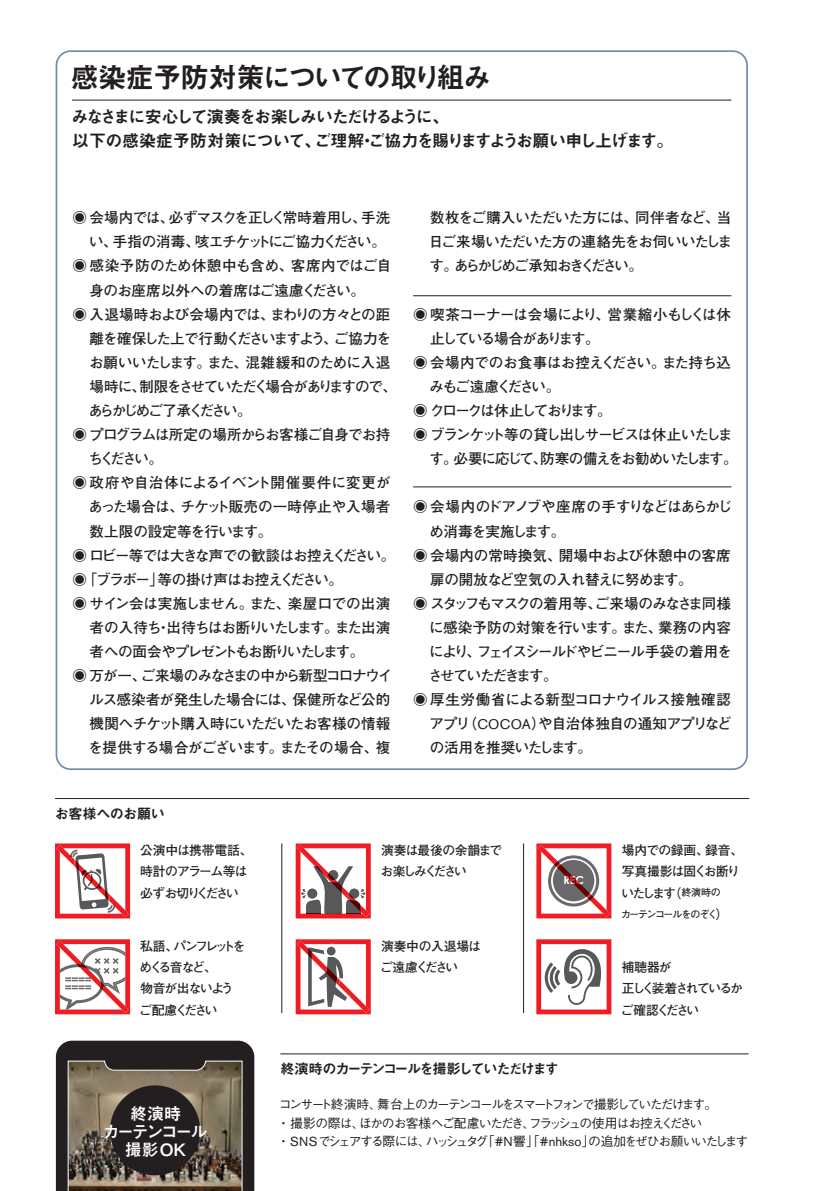
<style>
.page{position:relative;width:840px;height:1191px;background:#fff}
.page>*{position:absolute;margin:0;border:0;box-sizing:border-box;transform-origin:0 0}
.t1{font:28.4px "Midashi Go Pro MB31";letter-spacing:-.06em;color:#231f20}
.t2{font:17px/24.2px "Midashi Go Pro MB31";letter-spacing:-.095em;color:#231f20}
.t3{font:700 17px/17.8px "Mi Go MB1 Std De";letter-spacing:-.1em;color:#fff;text-align:center}
.t4{font:700 14.6px/24.2px "Futo Go B101 Pro";letter-spacing:-.06em;color:#231f20;text-align:justify}
.t5{font:700 14.6px "Futo Go B101 Pro";letter-spacing:-.095em;color:#231f20}
.t6{font:700 14.6px "Futo Go B101 Pro";letter-spacing:-.035em;color:#231f20}
.t7{font:700 14.6px "Futo Go B101 Pro";letter-spacing:-.09em;color:#231f20}
.t8{font:700 14.6px "Futo Go B101 Pro";letter-spacing:-.005em;color:#231f20}
.t9{font:700 14.6px "Futo Go B101 Pro";letter-spacing:-.01em;color:#231f20}
.t10{font:700 14.6px "Futo Go B101 Pro";letter-spacing:-.08em;color:#231f20}
.t11{font:700 14.6px "Futo Go B101 Pro";letter-spacing:-.03em;color:#231f20}
.t12{font:700 14.6px "Futo Go B101 Pro";letter-spacing:-.085em;color:#231f20}
.t13{font:700 14.6px "Futo Go B101 Pro";letter-spacing:.005em;color:#231f20}
.t14{font:700 14.6px "Futo Go B101 Pro";letter-spacing:-.04em;color:#231f20}
.t15{font:700 14.6px "Futo Go B101 Pro";letter-spacing:.01em;color:#231f20}
.t16{font:700 14.6px "Futo Go B101 Pro";letter-spacing:-.02em;color:#231f20}
.t17{font:700 14.6px "Futo Go B101 Pro";letter-spacing:-.11em;color:#231f20}
.t18{font:700 14.6px "Futo Go B101 Pro";letter-spacing:-.025em;color:#231f20}
.t19{font:700 14.6px "Futo Go B101 Pro";letter-spacing:-.14em;color:#231f20}
.t20{font:700 14.6px "Futo Go B101 Pro";letter-spacing:-.175em;color:#231f20}
.t21{font:700 14.6px "Futo Go B101 Pro";letter-spacing:-.13em;color:#231f20}
.t22{font:700 14.6px "Futo Go B101 Pro";letter-spacing:-.135em;color:#231f20}
.t23{font:700 14.6px "Futo Go B101 Pro";letter-spacing:-.145em;color:#231f20}
.t24{font:14.2px "Midashi Go Pro MB31";letter-spacing:-.13em;color:#231f20}
.t25{font:14.2px "Midashi Go Pro MB31";letter-spacing:-.035em;color:#231f20}
.t26{font:500 12.8px/18.4px "Gothic BBB Pro";letter-spacing:-.135em;color:#231f20}
.t27{font:700 12.8px/21.2px "Futo Go B101 Pro";letter-spacing:-.08em;color:#231f20}
.t28{font:700 12.8px/21.2px "Futo Go B101 Pro";letter-spacing:-.14em;color:#231f20}
.t29{font:700 12.8px/21.2px "Futo Go B101 Pro";letter-spacing:-.06em;color:#231f20}
.t30{font:700 12.8px/21.2px "Futo Go B101 Pro";letter-spacing:-.15em;color:#231f20}
.t31{font:700 12.8px/21.2px "Futo Go B101 Pro";letter-spacing:-.03em;color:#231f20}
.t32{font:700 10px "Futo Go B101 Pro";letter-spacing:-.125em;color:#231f20}
.s1{font-family:"Akzidenz Grotesk BE";font-weight:400;font-size:13.8px}
.s2{font-size:10px}
.s3{font-size:12.8px}
.s4{font-family:"Akzidenz Grotesk BE";font-weight:400;font-size:13px}
</style>
<div class="page">
<hr style="left:55px;top:798px;width:693px;height:1px;background:#231f20">
<hr style="left:281px;top:843px;width:1px;height:170px;background:#231f20">
<hr style="left:523px;top:843px;width:1px;height:170px;background:#231f20">
<svg style="left:55px;top:843px;width:75px;height:75px"></svg>
<svg style="left:55px;top:939px;width:75px;height:75px"></svg>
<svg style="left:295px;top:843px;width:75px;height:75px"></svg>
<svg style="left:295px;top:939px;width:75px;height:75px"></svg>
<svg style="left:536px;top:939px;width:75px;height:75px"></svg>
<svg style="left:536px;top:843px;width:75px;height:75px"></svg>
<hr style="left:72px;top:100px;width:659px;height:1px;background:#231f20">
<hr style="left:413px;top:295px;width:318px;height:1px;background:#231f20">
<hr style="left:413px;top:486px;width:318px;height:1px;background:#231f20">
<hr style="left:280px;top:1053px;width:468px;height:1px;background:#231f20">
<svg style="left:55px;top:1040px;width:200px;height:151px"></svg>
<div style="left:110px;top:1085px;width:90px;height:90px;background:#231f20;border-radius:50%"></div>
<h1 class="t1" style="left:70px;top:54px;width:422px">感染症予防対策についての取り組み</h1>
<p class="t2" style="left:72px;top:103px;width:603px">みなさまに安心して演奏をお楽しみいただけるように、<br>以下の感染症予防対策について、ご理解・ご協力を賜りますようお願い申し上げます。</p>
<p class="t4" style="left:72px;top:204px;width:319px">◉ 会場内では、必ずマスクを正しく常時着用し、手洗</p>
<p class="t5" style="left:89px;top:230px;width:298px">い、手指の消毒、咳エチケットにご協力ください。</p>
<p class="t8" style="left:72px;top:254px;width:320px">◉ 感染予防のため休憩中も含め、客席内ではご自</p>
<p class="t18" style="left:89px;top:278px;width:277px">身のお座席以外への着席はご遠慮ください。</p>
<p class="t6" style="left:72px;top:302px;width:319px">◉ 入退場時および会場内では、まわりの方々との距</p>
<p class="t4" style="left:90px;top:324px;width:303px">離を確保した上で行動くださいますよう、ご協力を</p>
<p class="t6" style="left:89px;top:350px;width:302px">お願いいたします。また、混雑緩和のために入退</p>
<p class="t5" style="left:90px;top:375px;width:309px">場時に、制限をさせていただく場合がありますので、</p>
<p class="t20" style="left:88px;top:399px;width:165px">あらかじめご了承ください。</p>
<p class="t4" style="left:72px;top:420px;width:319px">◉ プログラムは所定の場所からお客様ご自身でお持</p>
<p class="t4" style="left:88px;top:445px;width:76px">ちください。</p>
<p class="t13" style="left:72px;top:471px;width:319px">◉ 政府や自治体によるイベント開催要件に変更が</p>
<p class="t8" style="left:88px;top:495px;width:303px">あった場合は、チケット販売の一時停止や入場者</p>
<p class="t9" style="left:90px;top:519px;width:184px">数上限の設定等を行います。</p>
<p class="t4" style="left:72px;top:541px;width:324px">◉ ロビー等では大きな声での歓談はお控えください。</p>
<p class="t7" style="left:72px;top:567px;width:272px">◉「ブラボー」等の掛け声はお控えください。</p>
<p class="t11" style="left:72px;top:591px;width:319px">◉ サイン会は実施しません。また、楽屋口での出演</p>
<p class="t4" style="left:90px;top:613px;width:302px">者の入待ち・出待ちはお断りいたします。また出演</p>
<p class="t17" style="left:90px;top:640px;width:276px">者への面会やプレゼントもお断りいたします。</p>
<p class="t10" style="left:72px;top:664px;width:321px">◉ 万が一、ご来場のみなさまの中から新型コロナウイ</p>
<p class="t4" style="left:89px;top:686px;width:302px">ルス感染者が発生した場合には、保健所など公的</p>
<p class="t14" style="left:90px;top:712px;width:302px">機関へチケット購入時にいただいたお客様の情報</p>
<p class="t4" style="left:88px;top:734px;width:303px">を提供する場合がございます。またその場合、複</p>
<p class="t25" style="left:55px;top:802px;width:112px">お客様へのお願い</p>
<p class="t4" style="left:428px;top:204px;width:305px">数枚をご購入いただいた方には、同伴者など、当日ご来場いただいた方の連絡先をお伺いいたします。あらかじめご承知おきください。</p>
<p class="t6" style="left:413px;top:302px;width:319px">◉ 喫茶コーナーは会場により、営業縮小もしくは休</p>
<p class="t21" style="left:430px;top:326px;width:171px">止している場合があります。</p>
<p class="t6" style="left:413px;top:350px;width:319px">◉ 会場内でのお食事はお控えください。また持ち込</p>
<p class="t22" style="left:429px;top:375px;width:132px">みもご遠慮ください。</p>
<p class="t19" style="left:413px;top:399px;width:200px">◉ クロークは休止しております。</p>
<p class="t5" style="left:413px;top:423px;width:321px">◉ ブランケット等の貸し出しサービスは休止いたしま</p>
<p class="t7" style="left:429px;top:447px;width:309px">す。必要に応じて、防寒の備えをお勧めいたします。</p>
<p class="t4" style="left:413px;top:493px;width:321px">◉ 会場内のドアノブや座席の手すりなどはあらかじ</p>
<p class="t4" style="left:429px;top:517px;width:137px">め消毒を実施します。</p>
<p class="t15" style="left:413px;top:543px;width:319px">◉ 会場内の常時換気、開場中および休憩中の客席</p>
<p class="t4" style="left:430px;top:565px;width:264px">扉の開放など空気の入れ替えに努めます。</p>
<p class="t5" style="left:413px;top:591px;width:319px">◉ スタッフもマスクの着用等、ご来場のみなさま同様</p>
<p class="t9" style="left:429px;top:616px;width:303px">に感染予防の対策を行います。また、業務の内容</p>
<p class="t12" style="left:429px;top:640px;width:304px">により、フェイスシールドやビニール手袋の着用を</p>
<p class="t23" style="left:428px;top:664px;width:131px">させていただきます。</p>
<p class="t16" style="left:413px;top:688px;width:319px">◉ 厚生労働省による新型コロナウイルス接触確認</p>
<p class="t4" style="left:429px;top:710px;width:303px">アプリ（<span class="s1">COCOA</span>）や自治体独自の通知アプリなど</p>
<p class="t4" style="left:429px;top:734px;width:164px">の活用を推奨いたします。</p>
<p class="t29" style="left:140px;top:838px;width:114px">公演中は携帯電話、時計のアラーム等は必ずお切りください</p>
<p class="t28" style="left:139px;top:933px;width:108px">私語、パンフレットをめくる音など、<br>物音が出ないようご配慮ください</p>
<p class="t3" style="left:103px;top:1103px;width:106px">終演時<br>カーテンコール撮影OK</p>
<p class="t27" style="left:380px;top:838px;width:123px">演奏は最後の余韻までお楽しみください</p>
<p class="t31" style="left:380px;top:933px;width:103px">演奏中の入退場はご遠慮ください</p>
<p class="t27" style="left:621px;top:838px;width:123px">場内での録画、録音、写真撮影は固くお断りいたします（<span class="s2">終演時の</span></p>
<p class="t32" style="left:620px;top:906px;width:109px">カーテンコールをのぞく<span class="s3">）</span></p>
<p class="t30" style="left:620px;top:955px;width:123px">補聴器が<br>正しく装着されているかご確認ください</p>
<p class="t24" style="left:280px;top:1056px;width:280px">終演時のカーテンコールを撮影していただけます</p>
<p class="t26" style="left:277px;top:1093px;width:472px">コンサート終演時、舞台上のカーテンコールをスマートフォンで撮影していただけます。<br>・撮影の際は、ほかのお客様へご配慮いただき、フラッシュの使用はお控えください<br>・ <span class="s4">SNS</span>でシェアする際には、ハッシュタグ「<span class="s4">#N</span>響」「<span class="s4">#nhkso</span>」の追加をぜひお願いいたします</p>
</div>
